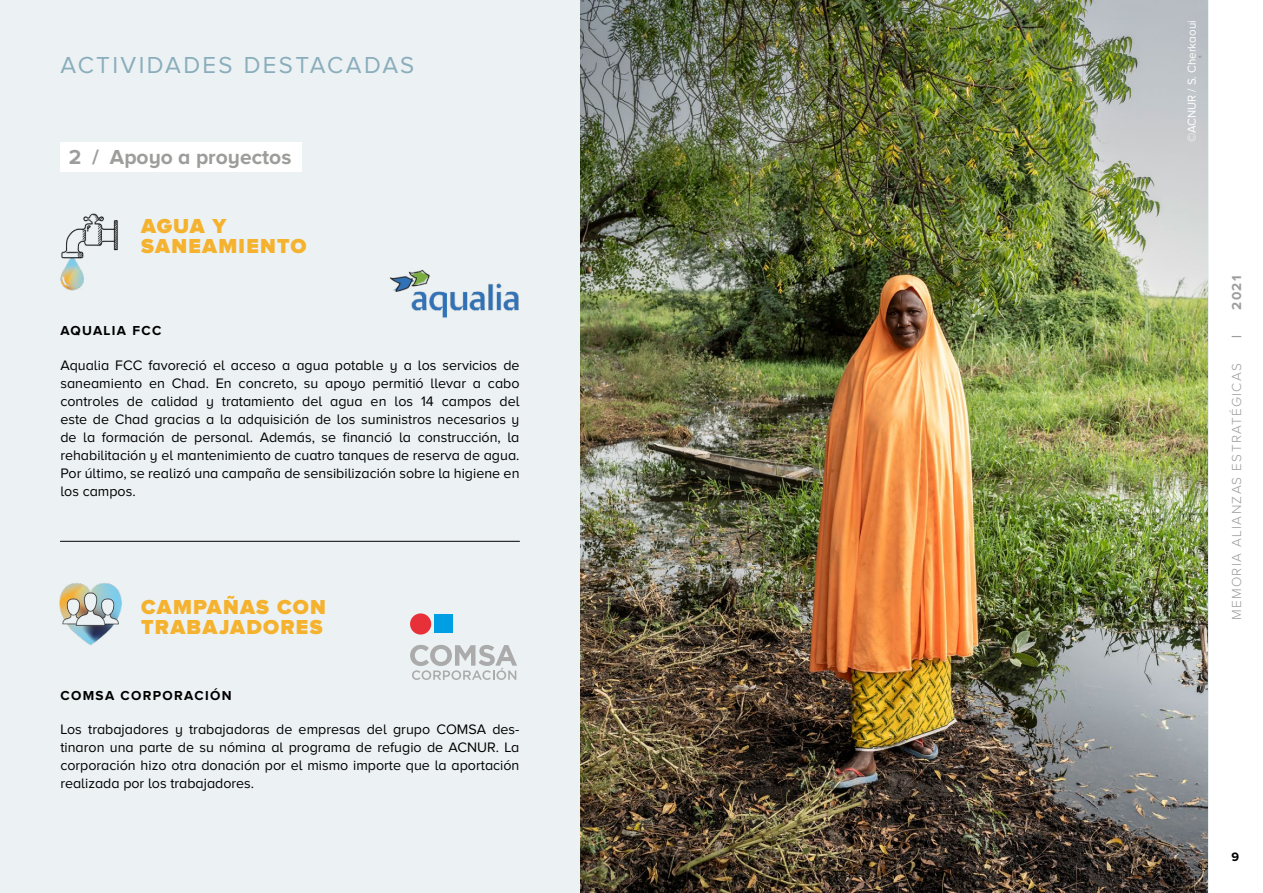
<style>
.page{position:relative;width:1263px;height:893px;background:#fff}
.page>*{position:absolute;margin:0;border:0;box-sizing:border-box;transform-origin:0 0}
.t1{font:24px "Proxima Nova A";letter-spacing:.1em;color:#8aadbc}
.t2{font:900 21px/19.5px "Proxima Nova A";letter-spacing:.06em;color:#f5b22f}
.t3{font:700 21px "Proxima Nova A";color:#9d9d9c}
.t4{font:14.25px/18px "Proxima Nova A";color:#000;text-align:justify}
.t5{font:300 13.5px "Proxima Nova A";letter-spacing:.1em;color:#9d9d9c}
.t6{font:700 13.5px "Proxima Nova A";letter-spacing:.1em;color:#000}
.t7{font:700 13.5px "Proxima Nova A";color:#9d9d9c}
.t8{font:700 12.6px "Proxima Nova";color:#000}
.t9{font:12px "Proxima Nova A";color:#fff;scale:.96 1}
</style>
<div class="page">
<div style="left:0;top:0;width:1209px;height:893px;background:#ecf2f4"></div>
<div style="left:60px;top:142px;width:242px;height:30px;background:#fff"></div>
<img style="left:390px;top:269px;width:129px;height:49px">
<svg style="left:410px;top:645px;width:107px;height:35px"></svg>
<div style="left:410px;top:613px;width:21px;height:21px;background:#e73037;border-radius:50%"></div>
<div style="left:434px;top:615px;width:19px;height:18px;background:#009fe3"></div>
<img style="left:60px;top:213px;width:58px;height:78px">
<hr style="left:60px;top:541px;width:459px;height:1px;background:#000">
<img style="left:59px;top:583px;width:63px;height:62px">
<img style="left:580px;top:0;width:628px;height:893px">
<h1 class="t1" style="left:60px;top:52px;width:355px">ACTIVIDADES DESTACADAS</h1>
<h2 class="t3" style="left:69px;top:145px;width:224px">2 / Apoyo a proyectos</h2>
<h2 class="t2" style="left:141px;top:216px;width:167px">AGUA Y<br>SANEAMIENTO</h2>
<p class="t6" style="left:60px;top:323px;width:102px">AQUALIA FCC</p>
<p class="t4" style="left:60px;top:356px;width:461px">Aqualia FCC favoreció el acceso a agua potable y a los servicios de saneamiento en Chad. En concreto, su apoyo permitió llevar a cabo controles de calidad y tratamiento del agua en los 14 campos del este de Chad gracias a la adquisición de los suministros necesarios y de la formación de personal. Además, se financió la construcción, la rehabilitación y el mantenimiento de cuatro tanques de reserva de agua.<br>Por último, se realizó una campaña de sensibilización sobre la higiene en los campos.</p>
<h2 class="t2" style="left:141px;top:597px;width:186px">CAMPAÑAS CON<br>TRABAJADORES</h2>
<p class="t6" style="left:60px;top:688px;width:173px">COMSA CORPORACIÓN</p>
<p class="t4" style="left:60px;top:720px;width:461px">Los trabajadores y trabajadoras de empresas del grupo COMSA des&shy;tinaron una parte de su nómina al programa de refugio de ACNUR. La corporación hizo otra donación por el mismo importe que la aportación realizada por los trabajadores.</p>
<p class="t9" style="left:1185px;top:142px;width:128px;rotate:-90deg">©ACNUR / S. Cherkaoui</p>
<p class="t7" style="left:1229px;top:310px;width:36px;rotate:-90deg">2021</p>
<p class="t7" style="left:1229px;top:338px;width:4px;rotate:-90deg">|</p>
<p class="t5" style="left:1229px;top:620px;width:258px;rotate:-90deg">MEMORIA ALIANZAS ESTRATÉGICAS</p>
<p class="t8" style="left:1231px;top:850px;width:9px">9</p>
</div>
